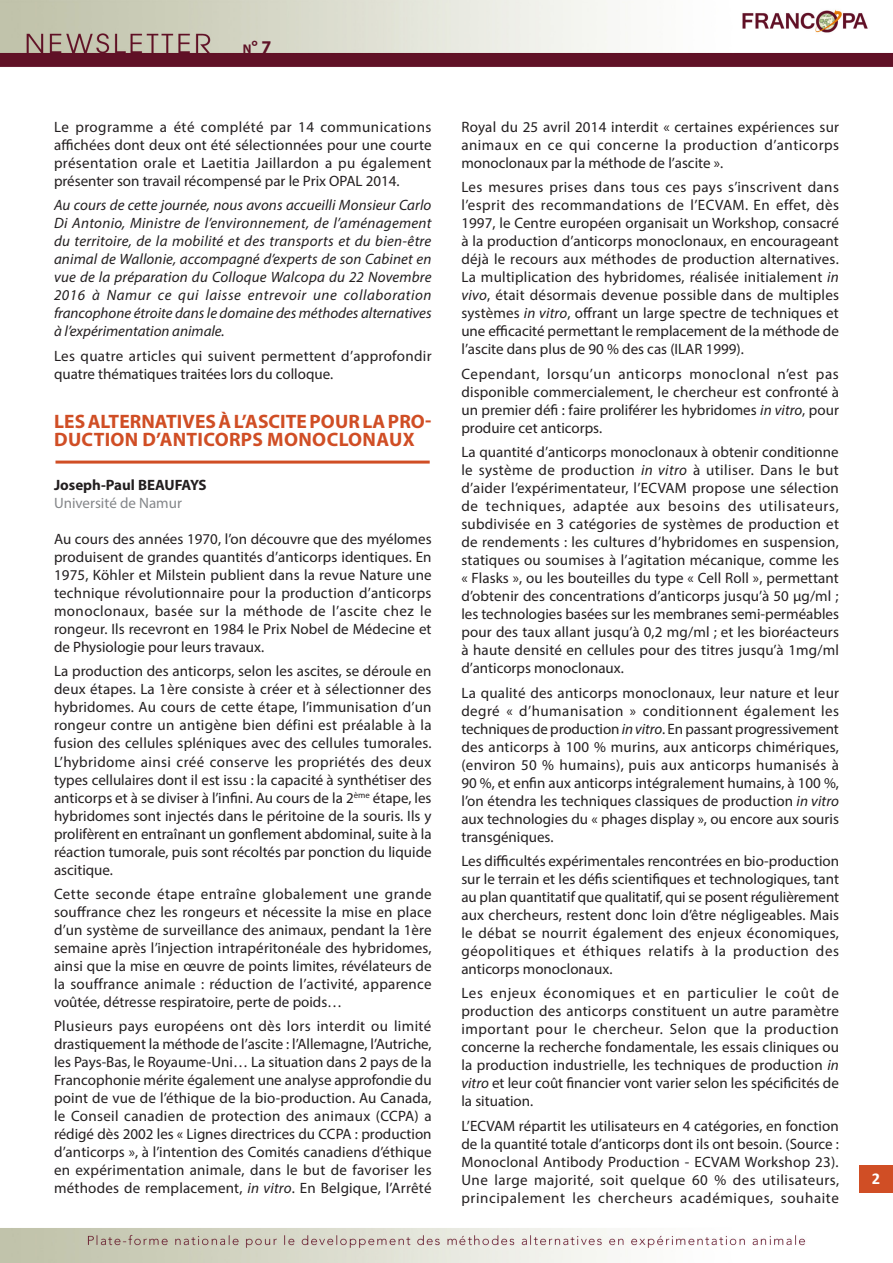
<style>
.page{position:relative;width:893px;height:1263px;background:#fff}
.page>*{position:absolute;margin:0;border:0;box-sizing:border-box;transform-origin:0 0}
.titre_partie{font:700 19.5px/18px "Myriad Pro";letter-spacing:.005em;color:#d04e25}
.t1{font:700 18px "Myriad Pro";color:#5f1226}
.t2{font:700 16.5px "Calibri";color:#fff}
.t3{font:15px/18px "Myriad Pro";color:#231f20;text-align:justify}
.t4{font:italic 15px/18px "Myriad Pro";color:#231f20;text-align:justify}
.t5{font:700 15px "Myriad Pro";color:#231f20}
.t6{font:15px "Myriad Pro";color:#848689}
.s1{font-size:12.6px}
.s2{font-style:italic}
</style>
<div class="page">
<img style="left:0;top:0;width:893px;height:1263px">
<div style="left:859px;top:1165px;width:34px;height:27px;background:#d04e25"></div>
<hr style="left:56px;top:461px;width:374px;height:3px;background:#d04e25">
<p class="t1" style="left:243px;top:35px;width:30px"><span class="s1">n</span>° 7</p>
<p class="t3" style="left:54px;top:118px;width:379px">Le programme a été complété par 14 communications affichées dont deux ont été sélectionnées pour une courte présentation orale et Laetitia Jaillardon a pu également présenter son travail récompensé par le Prix OPAL 2014.</p>
<p class="t4" style="left:54px;top:196px;width:379px">Au cours de cette journée, nous avons accueilli Monsieur Carlo Di Antonio, Ministre de l’environnement, de l’aménagement du territoire, de la mobilité et des transports et du bien-être animal de Wallonie, accompagné d’experts de son Cabinet en vue de la préparation du Colloque Walcopa du 22 Novembre 2016 à Namur ce qui laisse entrevoir une collaboration francophone étroite dans le domaine des méthodes alternatives à l’expérimentation animale.</p>
<p class="t3" style="left:54px;top:346px;width:379px">Les quatre articles qui suivent permettent d’approfondir quatre thématiques traitées lors du colloque.</p>
<p class="titre_partie" style="left:54px;top:411px;width:379px">LES ALTERNATIVES À L’ASCITE POUR LA PRO-<br>DUCTION D’ANTICORPS MONOCLONAUX</p>
<p class="t5" style="left:54px;top:475px;width:154px">Joseph-Paul BEAUFAYS</p>
<p class="t6" style="left:54px;top:494px;width:129px">Université de Namur</p>
<p class="t3" style="left:54px;top:530px;width:379px">Au cours des années 1970, l’on découvre que des myélomes produisent de grandes quantités d’anticorps identiques. En 1975, Köhler et Milstein publient dans la revue Nature une technique révolutionnaire pour la production d’anticorps monoclonaux, basée sur la méthode de l’ascite chez le rongeur. Ils recevront en 1984 le Prix Nobel de Médecine et de Physiologie pour leurs travaux.</p>
<p class="t3" style="left:54px;top:662px;width:379px">La production des anticorps, selon les ascites, se déroule en deux étapes. La 1ère consiste à créer et à sélectionner des hybridomes. Au cours de cette étape, l’immunisation d’un rongeur contre un antigène bien défini est préalable à la fusion des cellules spléniques avec des cellules tumorales.<br>L’hybridome ainsi créé conserve les propriétés des deux types cellulaires dont il est issu : la capacité à synthétiser des anticorps et à se diviser à l’infini. Au cours de la 2<sup>ème</sup> étape, les hybridomes sont injectés dans le péritoine de la souris. Ils y prolifèrent en entraînant un gonflement abdominal, suite à la réaction tumorale, puis sont récoltés par ponction du liquide ascitique.</p>
<p class="t3" style="left:54px;top:885px;width:379px">Cette seconde étape entraîne globalement une grande souffrance chez les rongeurs et nécessite la mise en place d’un système de surveillance des animaux, pendant la 1ère semaine après l’injection intrapéritonéale des hybridomes, ainsi que la mise en œuvre de points limites, révélateurs de la souffrance animale : réduction de l’activité, apparence voûtée, détresse respiratoire, perte de poids…</p>
<p class="t3" style="left:54px;top:1017px;width:379px">Plusieurs pays européens ont dès lors interdit ou limité drastiquement la méthode de l’ascite : l’Allemagne, l’Autriche, les Pays-Bas, le Royaume-Uni… La situation dans 2 pays de la Francophonie mérite également une analyse approfondie du point de vue de l’éthique de la bio-production. Au Canada, le Conseil canadien de protection des animaux (CCPA) a rédigé dès 2002 les « Lignes directrices du CCPA : production d’anticorps », à l’intention des Comités canadiens d’éthique en expérimentation animale, dans le but de favoriser les méthodes de remplacement, <span class="s2">in vitro</span>. En Belgique, l’Arrêté</p>
<p class="t3" style="left:461px;top:118px;width:379px">Royal du 25 avril 2014 interdit « certaines expériences sur animaux en ce qui concerne la production d’anticorps monoclonaux par la méthode de l’ascite ».</p>
<p class="t3" style="left:461px;top:178px;width:379px">Les mesures prises dans tous ces pays s’inscrivent dans l’esprit des recommandations de l’ECVAM. En effet, dès 1997, le Centre européen organisait un Workshop, consacré à la production d’anticorps monoclonaux, en encourageant déjà le recours aux méthodes de production alternatives.<br>La multiplication des hybridomes, réalisée initialement <span class="s2">in vivo</span>, était désormais devenue possible dans de multiples systèmes <span class="s2">in vitro</span>, offrant un large spectre de techniques et une efficacité permettant le remplacement de la méthode de l’ascite dans plus de 90 % des cas (ILAR 1999).</p>
<p class="t3" style="left:461px;top:364px;width:379px">Cependant, lorsqu’un anticorps monoclonal n’est pas disponible commercialement, le chercheur est confronté à un premier défi : faire proliférer les hybridomes <span class="s2">in vitro</span>, pour produire cet anticorps.</p>
<p class="t3" style="left:461px;top:443px;width:379px">La quantité d’anticorps monoclonaux à obtenir conditionne le système de production <span class="s2">in vitro</span> à utiliser. Dans le but d’aider l’expérimentateur, l’ECVAM propose une sélection de techniques, adaptée aux besoins des utilisateurs, subdivisée en 3 catégories de systèmes de production et de rendements : les cultures d’hybridomes en suspension, statiques ou soumises à l’agitation mécanique, comme les « Flasks », ou les bouteilles du type « Cell Roll », permettant d’obtenir des concentrations d’anticorps jusqu’à 50 µg/ml ; les technologies basées sur les membranes semi-perméables pour des taux allant jusqu’à 0,2 mg/ml ; et les bioréacteurs à haute densité en cellules pour des titres jusqu’à 1mg/ml d’anticorps monoclonaux.</p>
<p class="t3" style="left:461px;top:683px;width:379px">La qualité des anticorps monoclonaux, leur nature et leur degré « d’humanisation » conditionnent également les techniques de production <span class="s2">in vitro</span>. En passant progressivement des anticorps à 100 % murins, aux anticorps chimériques, (environ 50 % humains), puis aux anticorps humanisés à 90 %, et enfin aux anticorps intégralement humains, à 100 %, l’on étendra les techniques classiques de production <span class="s2">in vitro </span>aux technologies du « phages display », ou encore aux souris transgéniques.</p>
<p class="t3" style="left:461px;top:852px;width:379px">Les difficultés expérimentales rencontrées en bio-production sur le terrain et les défis scientifiques et technologiques, tant au plan quantitatif que qualitatif, qui se posent régulièrement aux chercheurs, restent donc loin d’être négligeables. Mais le débat se nourrit également des enjeux économiques, géopolitiques et éthiques relatifs à la production des anticorps monoclonaux.</p>
<p class="t3" style="left:461px;top:984px;width:379px">Les enjeux économiques et en particulier le coût de production des anticorps constituent un autre paramètre important pour le chercheur. Selon que la production concerne la recherche fondamentale, les essais cliniques ou la production industrielle, les techniques de production <span class="s2">in vitro</span> et leur coût financier vont varier selon les spécificités de la situation.</p>
<p class="t3" style="left:461px;top:1116px;width:379px">L’ECVAM répartit les utilisateurs en 4 catégories, en fonction de la quantité totale d’anticorps dont ils ont besoin. (Source :<br>Monoclonal Antibody Production - ECVAM Workshop 23).<br>Une large majorité, soit quelque 60 % des utilisateurs, principalement les chercheurs académiques, souhaite</p>
<p class="t2" style="left:872px;top:1167px;width:10px">2</p>
</div>
